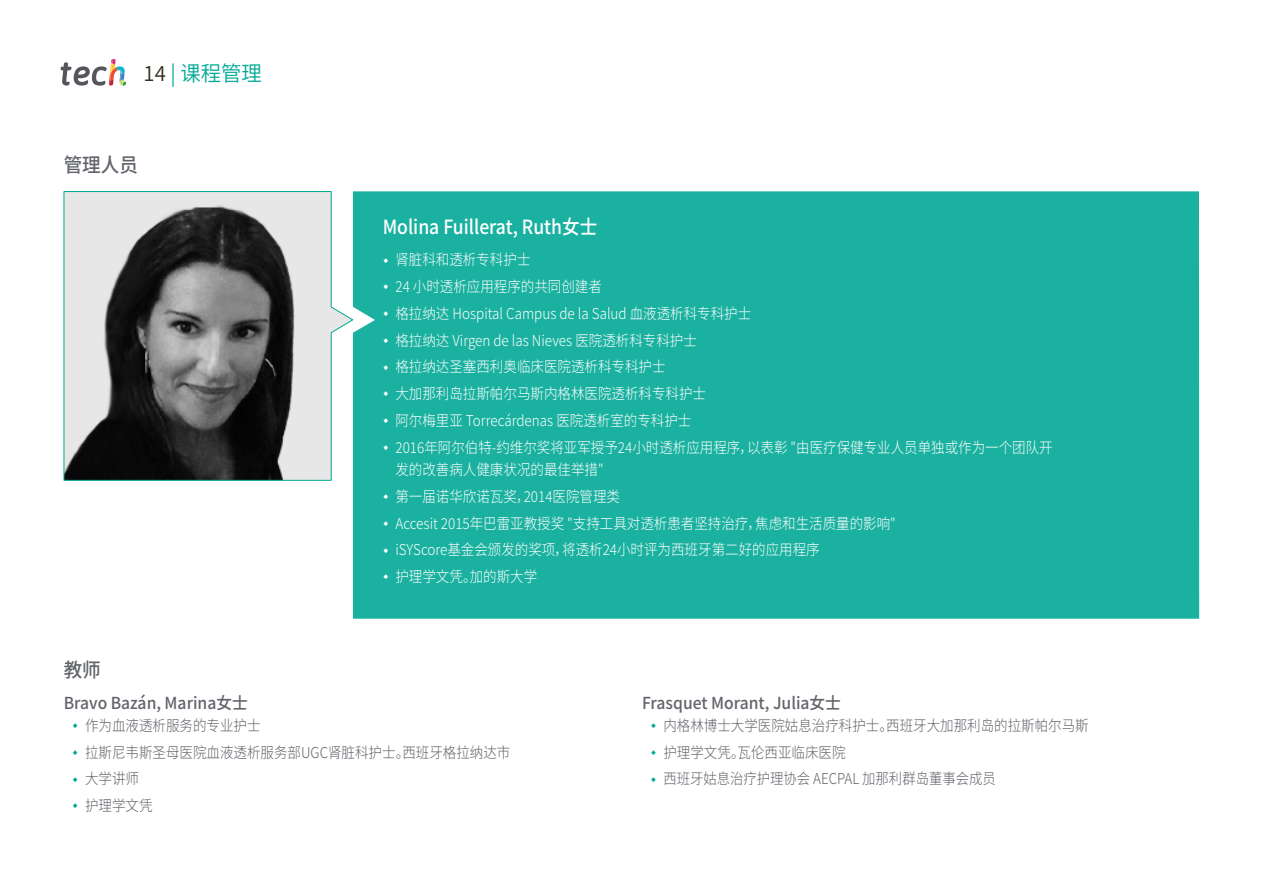
<style>
.page{position:relative;width:1263px;height:893px;background:#fff}
.page>*{position:absolute;margin:0;border:0;box-sizing:border-box;transform-origin:0 0}
.t1{font:21px "Source Han Sans CN";color:#00a996}
.t2{font:500 19.5px "Source Han Sans CN";color:#fff;scale:.9 1}
.t3{font:500 19.5px "Source Han Sans CN";color:#61646a;scale:.95 1}
.t4{font:500 16.5px "Source Han Sans CN";color:#61646a;scale:.95 1}
.t5{font:300 15px/26.7px "Source Han Sans CN";color:#fff;scale:.9 1}
.t6{font:300 15px/26.7px "Source Han Sans CN";color:#61646a;scale:.9 1}
.s1{color:#312e20}
</style>
<div class="page">
<svg style="left:61px;top:59px;width:65px;height:27px"></svg>
<div style="left:353px;top:191px;width:846px;height:428px;background:#1ab1a0"></div>
<svg style="left:64px;top:191px;width:289px;height:290px;background:#848686"></svg>
<svg style="left:384px;top:258px;width:4px;height:5px"></svg>
<svg style="left:384px;top:285px;width:4px;height:5px"></svg>
<svg style="left:384px;top:311px;width:4px;height:5px"></svg>
<svg style="left:384px;top:338px;width:4px;height:5px"></svg>
<svg style="left:384px;top:365px;width:4px;height:5px"></svg>
<svg style="left:384px;top:392px;width:4px;height:5px"></svg>
<svg style="left:384px;top:418px;width:4px;height:5px"></svg>
<svg style="left:384px;top:445px;width:4px;height:5px"></svg>
<svg style="left:384px;top:494px;width:4px;height:5px"></svg>
<svg style="left:384px;top:521px;width:4px;height:5px"></svg>
<svg style="left:384px;top:548px;width:4px;height:5px"></svg>
<svg style="left:384px;top:575px;width:4px;height:5px"></svg>
<h1 class="t1" style="left:144px;top:61px;width:120px"><span class="s1">14</span> | 课程管理</h1>
<h2 class="t3" style="left:64px;top:154px;width:80px">管理人员</h2>
<h2 class="t2" style="left:383px;top:216px;width:240px">Molina Fuillerat, Ruth女士</h2>
<p class="t5" style="left:395px;top:247px;width:732px">肾脏科和透析专科护士<br>24 小时透析应用程序的共同创建者<br>格拉纳达 Hospital Campus de la Salud 血液透析科专科护士<br>格拉纳达 Virgen de las Nieves 医院透析科专科护士<br>格拉纳达圣塞西利奥临床医院透析科专科护士<br>大加那利岛拉斯帕尔马斯内格林医院透析科专科护士<br>阿尔梅里亚 Torrecárdenas 医院透析室的专科护士<br>2016年阿尔伯特-约维尔奖将亚军授予24小时透析应用程序，以表彰 "由医疗保健专业人员单独或作为一个团队开</p>
<p class="t5" style="left:395px;top:457px;width:557px">发的改善病人健康状况的最佳举措"<br>第一届诺华欣诺瓦奖，2014医院管理类<br>Accesit 2015年巴雷亚教授奖 "支持工具对透析患者坚持治疗，焦虑和生活质量的影响" iSYScore基金会颁发的奖项，将透析24小时评为西班牙第二好的应用程序<br>护理学文凭。加的斯大学</p>
<h2 class="t3" style="left:64px;top:659px;width:41px">教师</h2>
<p class="t4" style="left:64px;top:693px;width:195px">Bravo Bazán, Marina女士</p>
<p class="t6" style="left:85px;top:712px;width:474px">作为血液透析服务的专业护士<br>拉斯尼韦斯圣母医院血液透析服务部UGC肾脏科护士。西班牙格拉纳达市大学讲师<br>护理学文凭</p>
<p class="t4" style="left:642px;top:693px;width:211px">Frasquet Morant, Julia女士</p>
<p class="t6" style="left:663px;top:712px;width:474px">内格林博士大学医院姑息治疗科护士。西班牙大加那利岛的拉斯帕尔马斯护理学文凭。瓦伦西亚临床医院<br>西班牙姑息治疗护理协会 AECPAL 加那利群岛董事会成员</p>
</div>
